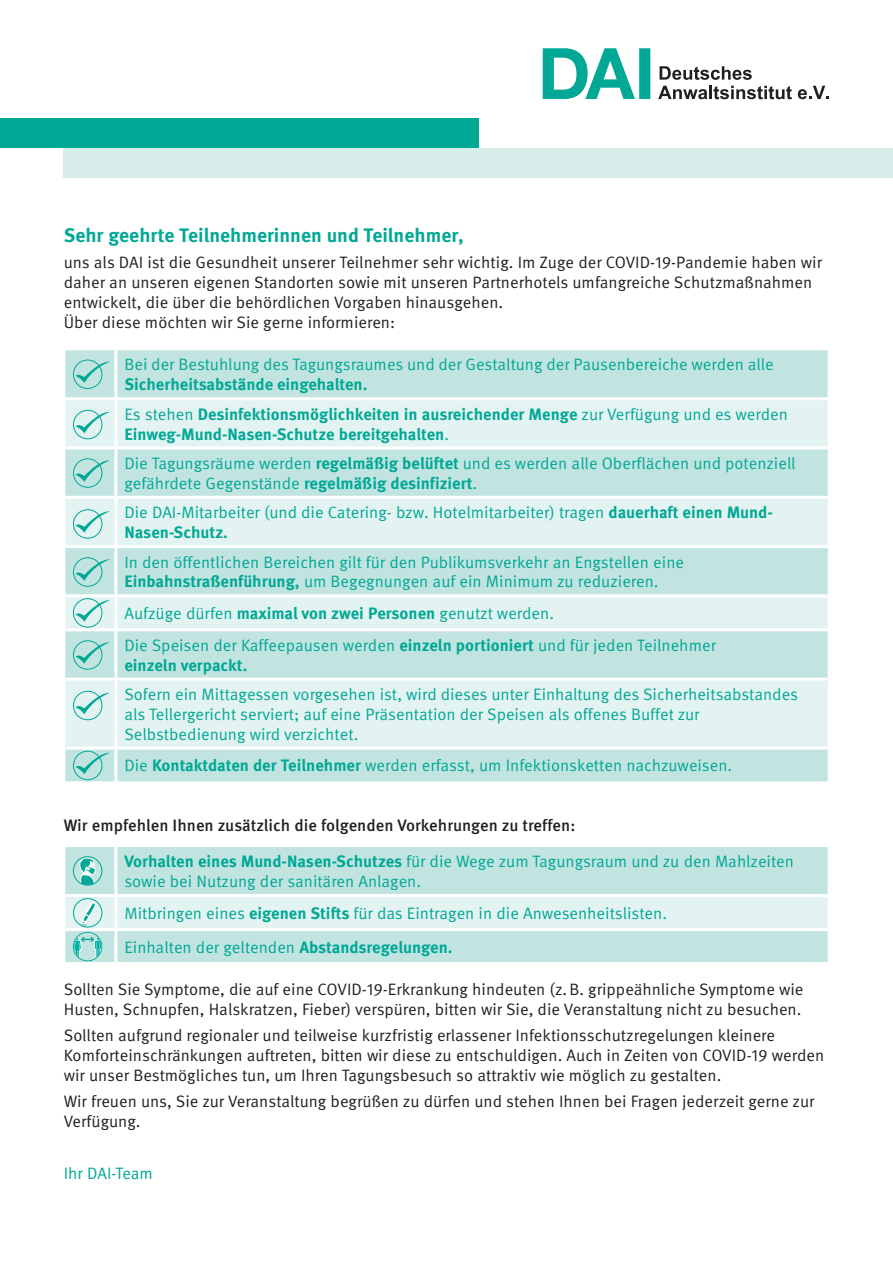
<style>
.page{position:relative;width:893px;height:1263px;background:#fff}
.page>*{position:absolute;margin:0;border:0;box-sizing:border-box;transform-origin:0 0}
.t1{font:700 19.5px "Meta OT";color:#00a895}
.t2{font:16.5px/19.8px "Meta OT Norm";color:#00a895}
.t3{font:16.5px/19.8px "Meta OT Norm";color:#231f20}
.t4{font:700 16.5px/29.4px "Meta OT";color:#00a895}
.t5{font:500 16.5px "Meta OT";color:#231f20}
.s1{font-family:"Meta OT Norm";font-weight:400}
.s2{font-family:"Meta OT";font-weight:700}
</style>
<div class="page">
<div style="left:0;top:118px;width:479px;height:30px;background:#00a895"></div>
<div style="left:64px;top:148px;width:829px;height:30px;background:#d6edea"></div>
<svg style="left:658px;top:86px;width:134px;height:13px"></svg>
<svg style="left:798px;top:86px;width:31px;height:13px"></svg>
<svg style="left:660px;top:66px;width:92px;height:14px"></svg>
<svg style="left:543px;top:48px;width:107px;height:51px"></svg>
<div style="left:65px;top:350px;width:763px;height:431px;background:#c2e4e1"></div>
<svg style="left:65px;top:400px;width:763px;height:347px;background:#d5ecea"></svg>
<hr style="left:114px;top:350px;width:3px;height:47px;background:#fff">
<hr style="left:65px;top:397px;width:51px;height:3px;background:#fff">
<hr style="left:116px;top:397px;width:712px;height:3px;background:#fff">
<hr style="left:114px;top:400px;width:3px;height:46px;background:#fff">
<hr style="left:65px;top:446px;width:51px;height:3px;background:#fff">
<hr style="left:116px;top:446px;width:712px;height:3px;background:#fff">
<hr style="left:114px;top:449px;width:3px;height:47px;background:#fff">
<hr style="left:65px;top:496px;width:51px;height:3px;background:#fff">
<hr style="left:116px;top:496px;width:712px;height:3px;background:#fff">
<hr style="left:114px;top:499px;width:3px;height:46px;background:#fff">
<hr style="left:65px;top:545px;width:51px;height:3px;background:#fff">
<hr style="left:116px;top:545px;width:712px;height:3px;background:#fff">
<hr style="left:114px;top:548px;width:3px;height:46px;background:#fff">
<hr style="left:65px;top:594px;width:51px;height:3px;background:#fff">
<hr style="left:116px;top:594px;width:712px;height:3px;background:#fff">
<hr style="left:114px;top:597px;width:3px;height:31px;background:#fff">
<hr style="left:65px;top:628px;width:51px;height:3px;background:#fff">
<hr style="left:116px;top:628px;width:712px;height:3px;background:#fff">
<hr style="left:114px;top:631px;width:3px;height:46px;background:#fff">
<hr style="left:65px;top:677px;width:51px;height:3px;background:#fff">
<hr style="left:116px;top:677px;width:712px;height:3px;background:#fff">
<hr style="left:114px;top:680px;width:3px;height:67px;background:#fff">
<hr style="left:65px;top:747px;width:51px;height:3px;background:#fff">
<hr style="left:116px;top:747px;width:712px;height:3px;background:#fff">
<hr style="left:114px;top:750px;width:3px;height:31px;background:#fff">
<svg style="left:75px;top:359px;width:35px;height:24px"></svg>
<div style="left:73px;top:360px;width:29px;height:29px;border:1px solid #00a895;border-radius:50%"></div>
<svg style="left:75px;top:410px;width:35px;height:23px"></svg>
<div style="left:73px;top:410px;width:29px;height:29px;border:1px solid #00a895;border-radius:50%"></div>
<svg style="left:75px;top:458px;width:35px;height:24px"></svg>
<div style="left:73px;top:458px;width:29px;height:30px;border:1px solid #00a895;border-radius:50%"></div>
<svg style="left:75px;top:509px;width:35px;height:24px"></svg>
<div style="left:73px;top:509px;width:29px;height:30px;border:1px solid #00a895;border-radius:50%"></div>
<svg style="left:75px;top:557px;width:35px;height:24px"></svg>
<div style="left:73px;top:557px;width:29px;height:30px;border:1px solid #00a895;border-radius:50%"></div>
<svg style="left:75px;top:598px;width:35px;height:24px"></svg>
<div style="left:73px;top:598px;width:29px;height:30px;border:1px solid #00a895;border-radius:50%"></div>
<svg style="left:75px;top:640px;width:35px;height:24px"></svg>
<div style="left:73px;top:640px;width:29px;height:30px;border:1px solid #00a895;border-radius:50%"></div>
<svg style="left:75px;top:691px;width:35px;height:23px"></svg>
<div style="left:73px;top:691px;width:29px;height:29px;border:1px solid #00a895;border-radius:50%"></div>
<svg style="left:75px;top:751px;width:35px;height:23px"></svg>
<div style="left:73px;top:751px;width:29px;height:29px;border:1px solid #00a895;border-radius:50%"></div>
<div style="left:65px;top:847px;width:763px;height:115px;background:#c2e4e1"></div>
<hr style="left:114px;top:847px;width:3px;height:47px;background:#fff">
<hr style="left:65px;top:894px;width:51px;height:3px;background:#fff">
<hr style="left:116px;top:894px;width:712px;height:3px;background:#fff">
<hr style="left:114px;top:931px;width:3px;height:31px;background:#fff">
<div style="left:73px;top:932px;width:29px;height:29px;border:1px solid #00a895;border-radius:50%"></div>
<svg style="left:65px;top:897px;width:763px;height:61px;background:#d4ecea"></svg>
<svg style="left:79px;top:857px;width:17px;height:28px"></svg>
<div style="left:73px;top:856px;width:29px;height:30px;border:1px solid #00a895;border-radius:50%"></div>
<p class="t1" style="left:64px;top:223px;width:401px">Sehr geehrte Teilnehmerinnen und Teilnehmer,</p>
<p class="t3" style="left:64px;top:253px;width:760px">uns als DAI ist die Gesundheit unserer Teilnehmer sehr wichtig. Im Zuge der COVID-19-Pandemie haben wir daher an unseren eigenen Standorten sowie mit unseren Partnerhotels umfangreiche Schutzmaßnahmen entwickelt, die über die behördlichen Vorgaben hinausgehen.<br>Über diese möchten wir Sie gerne informieren:</p>
<p class="t2" style="left:124px;top:355px;width:651px">Bei der Bestuhlung des Tagungsraumes und der Gestaltung der Pausenbereiche werden alle</p>
<p class="t4" style="left:124px;top:370px;width:665px">Sicherheitsabstände eingehalten.<br><span class="s1">Es stehen</span> Desinfektionsmöglichkeiten in ausreichender Menge <span class="s1">zur Verfügung und es werden</span></p>
<p class="t4" style="left:124px;top:419px;width:326px">Einweg-Mund-Nasen-Schutze bereitgehalten<span class="s1">.</span></p>
<p class="t2" style="left:124px;top:454px;width:673px">Die Tagungsräume werden <span class="s2">regelmäßig belüftet</span> und es werden alle Oberflächen und potenziell gefährdete Gegenstände <span class="s2">regelmäßig desinfiziert</span>.</p>
<p class="t2" style="left:124px;top:503px;width:650px">Die DAI-Mitarbeiter (und die Catering- bzw. Hotelmitarbeiter) tragen <span class="s2">dauerhaft einen Mund-</span></p>
<p class="t4" style="left:124px;top:518px;width:105px">Nasen-Schutz.</p>
<p class="t2" style="left:124px;top:552px;width:561px">In den öffentlichen Bereichen gilt für den Publikumsverkehr an Engstellen eine<br><span class="s2">Einbahnstraßenführung,</span> um Begegnungen auf ein Minimum zu reduzieren.</p>
<p class="t2" style="left:124px;top:598px;width:593px;line-height:31.8px">Aufzüge dürfen <span class="s2">maximal von zwei Personen</span> genutzt werden.<br>Die Speisen der Kaffeepausen werden <span class="s2">einzeln portioniert</span> und für jeden Teilnehmer</p>
<p class="t4" style="left:124px;top:650px;width:125px">einzeln verpackt.</p>
<p class="t2" style="left:124px;top:685px;width:675px">Sofern ein Mittagessen vorgesehen ist, wird dieses unter Einhaltung des Sicherheitsabstandes als Tellergericht serviert; auf eine Präsentation der Speisen als offenes Buffet zur<br>Selbstbedienung wird verzichtet.</p>
<p class="t2" style="left:124px;top:756px;width:609px">Die <span class="s2">Kontaktdaten der Teilnehmer</span> werden erfasst, um Infektionsketten nachzuweisen.</p>
<p class="t5" style="left:64px;top:815px;width:513px">Wir empfehlen Ihnen zusätzlich die folgenden Vorkehrungen zu treffen:</p>
<p class="t2" style="left:124px;top:852px;width:671px"><span class="s2">Vorhalten eines Mund-Nasen-Schutzes</span> für die Wege zum Tagungsraum und zu den Mahlzeiten sowie bei Nutzung der sanitären Anlagen.</p>
<p class="t2" style="left:124px;top:896px;width:544px;line-height:34px">Mitbringen eines <span class="s2">eigenen Stifts</span> für das Eintragen in die Anwesenheitslisten.<br>Einhalten der geltenden <span class="s2">Abstandsregelungen.</span></p>
<p class="t3" style="left:64px;top:980px;width:741px">Sollten Sie Symptome, die auf eine COVID-19-Erkrankung hindeuten (z.B. grippeähnliche Symptome wie<br>Husten, Schnupfen, Halskratzen, Fieber) verspüren, bitten wir Sie, die Veranstaltung nicht zu besuchen.</p>
<p class="t3" style="left:64px;top:1026px;width:762px">Sollten aufgrund regionaler und teilweise kurzfristig erlassener Infektionsschutzregelungen kleinere<br>Komforteinschränkungen auftreten, bitten wir diese zu entschuldigen. Auch in Zeiten von COVID-19 werden wir unser Bestmögliches tun, um Ihren Tagungsbesuch so attraktiv wie möglich zu gestalten.</p>
<p class="t3" style="left:64px;top:1091px;width:752px">Wir freuen uns, Sie zur Veranstaltung begrüßen zu dürfen und stehen Ihnen bei Fragen jederzeit gerne zur<br>Verfügung.</p>
<p class="t2" style="left:64px;top:1164px;width:91px">Ihr DAI-Team</p>
</div>
